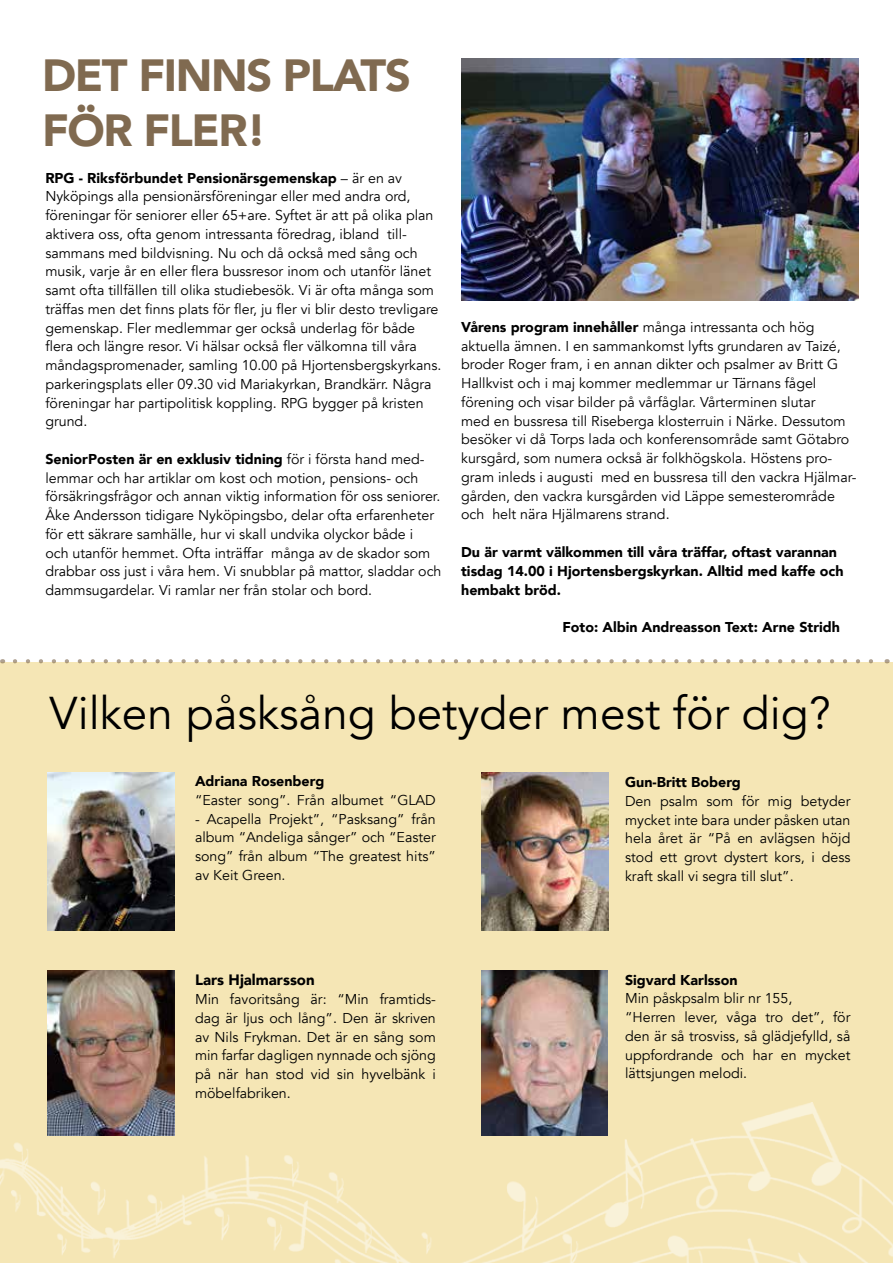
<style>
.page{position:relative;width:893px;height:1263px;background:#fff}
.page>*{position:absolute;margin:0;border:0;box-sizing:border-box;transform-origin:0 0}
.t1{font:45.9px "Avenir";color:#000}
.t2{font:900 45px/55.5px "Avenir";letter-spacing:-.03em;color:#806a50}
.t3{font:900 15px "Avenir";color:#000}
.t4{font:14.25px/18.8px "Avenir";color:#000}
.t5{font:900 14.25px/18.8px "Avenir";color:#000}
.s1{font-weight:900}
</style>
<div class="page">
<div style="left:0;top:662px;width:893px;height:601px;background:#f5e6b5"></div>
<img style="left:0;top:1103px;width:893px;height:160px">
<img style="left:461px;top:58px;width:398px;height:243px">
<svg style="left:15px;top:659px;width:858px;height:4px"></svg>
<img style="left:47px;top:773px;width:128px;height:157px">
<img style="left:481px;top:773px;width:127px;height:157px">
<img style="left:481px;top:970px;width:126px;height:166px">
<img style="left:47px;top:970px;width:128px;height:166px">
<h2 class="t2" style="left:42px;top:46px;width:370px">DET FINNS PLATS<br>FÖR FLER!</h2>
<p class="t4" style="left:45px;top:169px;width:398px"><span class="s1">RPG - Riksförbundet Pensionärsgemenskap</span> – är en av Nyköpings alla pensionärsföreningar eller med andra ord, föreningar för seniorer eller 65+are. Syftet är att på olika plan aktivera oss, ofta genom intressanta föredrag, ibland till&shy;sammans med bildvisning. Nu och då också med sång och musik, varje år en eller flera bussresor inom och utanför länet samt ofta tillfällen till olika studiebesök. Vi är ofta många som träffas men det finns plats för fler, ju fler vi blir desto trevligare gemenskap. Fler medlemmar ger också underlag för både flera och längre resor. Vi hälsar också fler välkomna till våra måndagspromenader, samling 10.00 på Hjortensbergskyrkans. parkeringsplats eller 09.30 vid Mariakyrkan, Brandkärr. Några föreningar har partipolitisk koppling. RPG bygger på kristen grund.</p>
<p class="t4" style="left:45px;top:450px;width:398px"><span class="s1">SeniorPosten är en exklusiv tidning</span> för i första hand med&shy;lemmar och har artiklar om kost och motion, pensions- och försäkringsfrågor och annan viktig information för oss seniorer.<br>Åke Andersson tidigare Nyköpingsbo, delar ofta erfarenheter för ett säkrare samhälle, hur vi skall undvika olyckor både i<br>och utanför hemmet. Ofta inträffar många av de skador som drabbar oss just i våra hem. Vi snubblar på mattor, sladdar och dammsugardelar. Vi ramlar ner från stolar och bord.</p>
<p class="t4" style="left:461px;top:318px;width:397px"><span class="s1">Vårens program innehåller</span> många intressanta och hög aktuella ämnen. I en sammankomst lyfts grundaren av Taizé, broder Roger fram, i en annan dikter och psalmer av Britt G Hallkvist och i maj kommer medlemmar ur Tärnans fågel förening och visar bilder på vårfåglar. Vårterminen slutar<br>med en bussresa till Riseberga klosterruin i Närke. Dessutom besöker vi då Torps lada och konferensområde samt Götabro kursgård, som numera också är folkhögskola. Höstens pro&shy;gram inleds i augusti med en bussresa till den vackra Hjälmar&shy;gården, den vackra kursgården vid Läppe semesterområde och helt nära Hjälmarens strand.</p>
<p class="t5" style="left:461px;top:542px;width:384px">Du är varmt välkommen till våra träffar, oftast varannan tisdag 14.00 i Hjortensbergskyrkan. Alltid med kaffe och hembakt bröd.</p>
<p class="t5" style="left:562px;top:617px;width:279px">Foto: Albin Andreasson Text: Arne Stridh</p>
<h1 class="t1" style="left:50px;top:686px;width:783px">Vilken påsksång betyder mest för dig?</h1>
<p class="t5" style="left:195px;top:771px;width:131px">Adriana Rosenberg</p>
<p class="t4" style="left:195px;top:791px;width:242px">“Easter song”. Från albumet “GLAD</p>
<p class="t4" style="left:195px;top:809px;width:242px;text-align:justify">- Acapella Projekt”, “Pasksang” från album “Andeliga sånger” och “Easter song” från album “The greatest hits” av Keit Green.</p>
<p class="t5" style="left:625px;top:772px;width:117px">Gun-Britt Boberg</p>
<p class="t4" style="left:625px;top:792px;width:227px;text-align:justify">Den psalm som för mig betyder mycket inte bara under påsken utan hela året är “På en avlägsen höjd stod ett grovt dystert kors, i dess kraft skall vi segra till slut”.</p>
<p class="t3" style="left:195px;top:967px;width:121px">Lars Hjalmarsson</p>
<p class="t4" style="left:195px;top:990px;width:242px;text-align:justify">Min favoritsång är: “Min framtids&shy;dag är ljus och lång”. Den är skriven av Nils Frykman. Det är en sång som min farfar dagligen nynnade och sjöng på när han stod vid sin hyvelbänk i möbelfabriken.</p>
<p class="t5" style="left:625px;top:970px;width:114px">Sigvard Karlsson</p>
<p class="t4" style="left:625px;top:989px;width:227px">Min påskpsalm blir nr 155,<br>“Herren lever, våga tro det”, för den är så trosviss, så glädjefylld, så uppfordrande och har en mycket lättsjungen melodi.</p>
</div>
